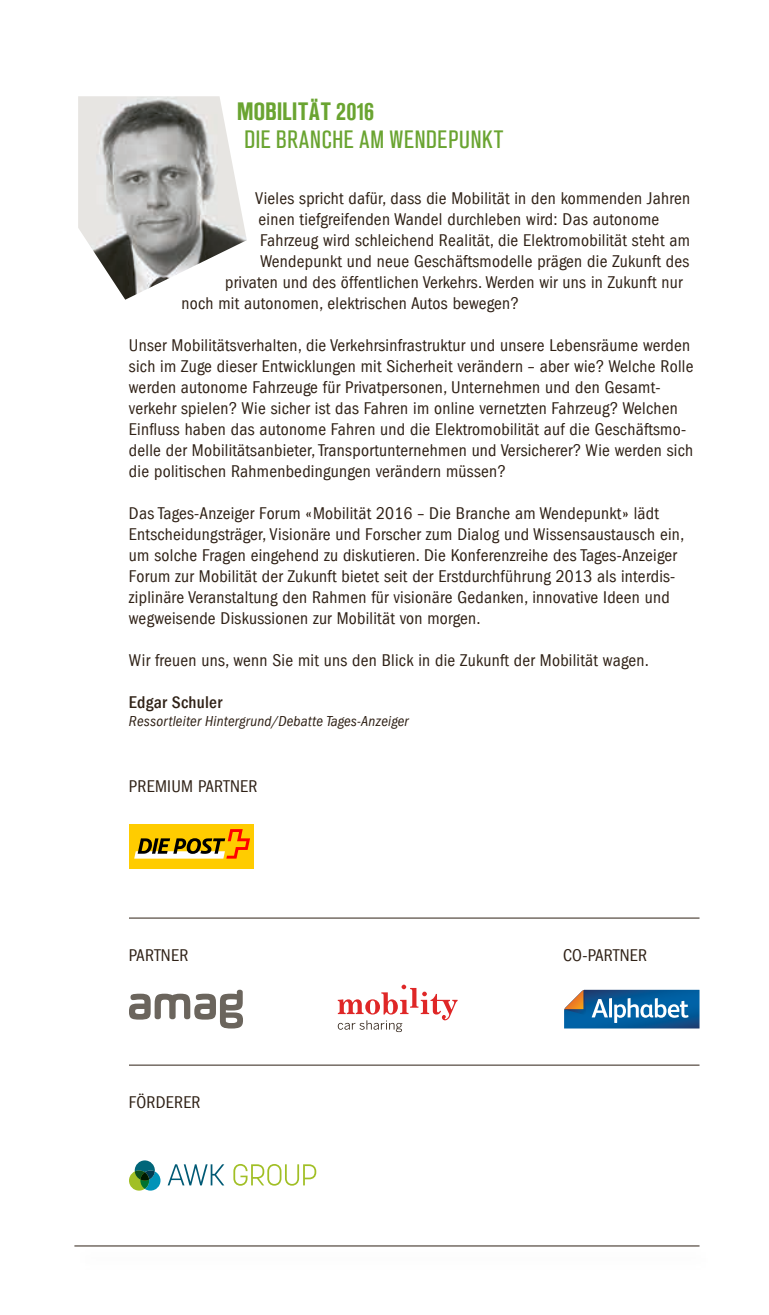
<style>
.page{position:relative;width:769px;height:1315px;background:#fff}
.page>*{position:absolute;margin:0;border:0;box-sizing:border-box;transform-origin:0 0}
.t1{font:24.5px "FAZ Ad Grotesk Cond";letter-spacing:.055em;color:#6aa431}
.t2{font:24.5px "FAZ Ad Grotesk Cond Demi Bd";letter-spacing:.04em;color:#6aa431}
.t3{font:condensed 17.5px/21px "FAZ Franklin Gothic";letter-spacing:.015em;color:#2f2116}
.t4{font:500 condensed 17.5px "FAZ Franklin Gothic";letter-spacing:.015em;color:#2f2116}
.t5{font:italic condensed 14.88px "FAZ Franklin Gothic";letter-spacing:.015em;color:#2f2116}
</style>
<div class="page">
<hr style="left:74px;top:1245px;width:625px;height:1px;background:#2f2116">
<img style="left:78px;top:96px;width:169px;height:204px">
<hr style="left:129px;top:917px;width:570px;height:1px;background:#2f2116">
<hr style="left:129px;top:1064px;width:570px;height:1px;background:#2f2116">
<svg style="left:168px;top:1164px;width:56px;height:21px"></svg>
<svg style="left:233px;top:1164px;width:83px;height:21px"></svg>
<div style="left:129px;top:1170px;width:20px;height:20px;background:#a1bf25;border-radius:50%"></div>
<svg style="left:135px;top:1160px;width:25px;height:30px"></svg>
<div style="left:129px;top:824px;width:125px;height:45px;background:#fc0"></div>
<svg style="left:134px;top:829px;width:116px;height:29px"></svg>
<svg style="left:564px;top:989px;width:135px;height:39px;background:#3f7ba9"></svg>
<svg style="left:129px;top:989px;width:114px;height:39px"></svg>
<svg style="left:338px;top:984px;width:120px;height:48px"></svg>
<h1 class="t2" style="left:237px;top:98px;width:138px">MOBILITÄT 2016</h1>
<h1 class="t1" style="left:245px;top:126px;width:260px">DIE BRANCHE AM WENDEPUNKT</h1>
<p class="t3" style="left:255px;top:188px;width:437px">Vieles spricht dafür, dass die Mobilität in den kommenden Jahren</p>
<p class="t3" style="left:258px;top:209px;width:402px">einen tiefgreifenden Wandel durchleben wird: Das autonome</p>
<p class="t3" style="left:260px;top:230px;width:431px">Fahrzeug wird schleichend Realität, die Elektromobilität steht am</p>
<p class="t3" style="left:260px;top:251px;width:431px">Wendepunkt und neue Geschäftsmodelle prägen die Zukunft des</p>
<p class="t3" style="left:225px;top:272px;width:459px">privaten und des öffentlichen Verkehrs. Werden wir uns in Zukunft nur</p>
<p class="t3" style="left:181px;top:293px;width:339px">noch mit autonomen, elektrischen Autos bewegen?</p>
<p class="t3" style="left:129px;top:335px;width:566px">Unser Mobilitätsverhalten, die Verkehrsinfrastruktur und unsere Lebensräume werden sich im Zuge dieser Entwicklungen mit Sicherheit verändern – aber wie? Welche Rolle werden autonome Fahrzeuge für Privatpersonen, Unternehmen und den Gesamt&shy;verkehr spielen? Wie sicher ist das Fahren im online vernetzten Fahrzeug? Welchen Einfluss haben das autonome Fahren und die Elektromobilität auf die Geschäftsmo&shy;delle der Mobilitätsanbieter, Transportunternehmen und Versicherer? Wie werden sich die politischen Rahmenbedingungen verändern müssen?</p>
<p class="t3" style="left:129px;top:503px;width:557px">Das Tages-Anzeiger Forum «Mobilität 2016 – Die Branche am Wendepunkt» lädt Entscheidungsträger, Visionäre und Forscher zum Dialog und Wissensaustausch ein, um solche Fragen eingehend zu diskutieren. Die Konferenzreihe des Tages-Anzeiger Forum zur Mobilität der Zukunft bietet seit der Erstdurchführung 2013 als interdis&shy;ziplinäre Veranstaltung den Rahmen für visionäre Gedanken, innovative Ideen und wegweisende Diskussionen zur Mobilität von morgen.</p>
<p class="t3" style="left:129px;top:650px;width:522px">Wir freuen uns, wenn Sie mit uns den Blick in die Zukunft der Mobilität wagen.</p>
<p class="t4" style="left:129px;top:692px;width:95px">Edgar Schuler</p>
<p class="t5" style="left:129px;top:712px;width:281px">Ressortleiter Hintergrund/Debatte Tages-Anzeiger</p>
<p class="t3" style="left:129px;top:776px;width:130px">PREMIUM PARTNER</p>
<p class="t3" style="left:129px;top:944px;width:61px">PARTNER</p>
<p class="t3" style="left:129px;top:1091px;width:73px">FÖRDERER</p>
<p class="t3" style="left:563px;top:944px;width:85px">CO-PARTNER</p>
</div>
